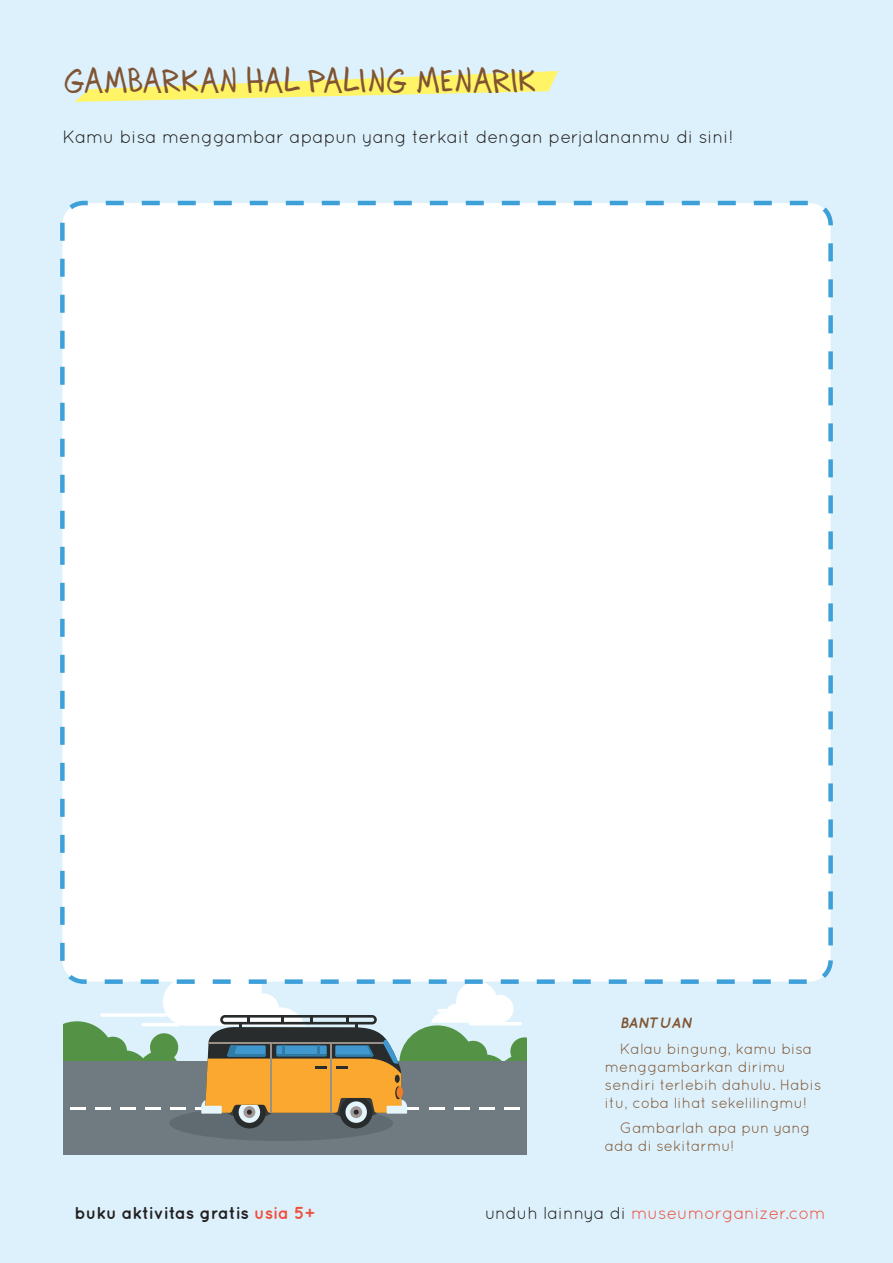
<style>
.page{position:relative;width:893px;height:1263px;background:#dcf1fb}
.page>*{position:absolute;margin:0;border:0;box-sizing:border-box;transform-origin:0 0}
.t1{font:36px "Dadhand";color:#805433}
.t2{font:18px "Quicksand";color:#231f20}
.t3{font:17.25px "Quicksand";color:#ef503e}
.t4{font:700 17.25px "Quicksand";color:#231f20}
.t5{font:15px/18px "Quicksand";color:#805433}
.t6{font:italic 700 15px "Quicksand";color:#805433}
.s1{color:#ef503e}
.s2{color:#231f20}
</style>
<div class="page">
<svg style="left:74px;top:71px;width:484px;height:31px"></svg>
<div style="left:64px;top:1061px;width:463px;height:93px;background:#707b81"></div>
<div style="left:169px;top:1105px;width:224px;height:36px;background:#5f6b71;border-radius:50%"></div>
<div style="left:233px;top:1096px;width:33px;height:32px;background:#292c2d;border-radius:50%"></div>
<div style="left:239px;top:1101px;width:21px;height:22px;background:#e4f5fb;border-radius:50%"></div>
<svg style="left:243px;top:1106px;width:12px;height:12px"></svg>
<svg style="left:327px;top:1088px;width:57px;height:31px"></svg>
<div style="left:340px;top:1096px;width:33px;height:32px;background:#292c2d;border-radius:50%"></div>
<svg style="left:345px;top:1101px;width:22px;height:22px"></svg>
<svg style="left:350px;top:1106px;width:12px;height:12px"></svg>
<svg style="left:64px;top:977px;width:463px;height:137px"></svg>
<div style="left:62px;top:203px;width:769px;height:779px;background:#fff;border-radius:21px"></div>
<div style="left:60px;top:201px;width:773px;height:783px;border:4px dashed #3ea0d9;border-radius:21px"></div>
<h1 class="t1" style="left:64px;top:59px;width:474px">GAMBARKAN HAL PALING MENARIK</h1>
<p class="t2" style="left:62px;top:126px;width:672px">Kamu bisa menggambar apapun yang terkait dengan perjalananmu di sini!</p>
<p class="t6" style="left:620px;top:1014px;width:74px">BANTUAN</p>
<p class="t5" style="left:605px;top:1039px;width:218px;text-indent:15px">Kalau bingung, kamu bisa menggambarkan dirimu sendiri terlebih dahulu. Habis itu, coba lihat sekelilingmu!</p>
<p class="t5" style="left:605px;top:1119px;width:207px;text-indent:15px">Gambarlah apa pun yang ada di sekitarmu!</p>
<p class="t4" style="left:75px;top:1202px;width:242px">buku aktivitas gratis <span class="s1">usia 5+</span></p>
<p class="t3" style="left:485px;top:1203px;width:342px"><span class="s2">unduh lainnya di</span> museumorganizer.com</p>
</div>
